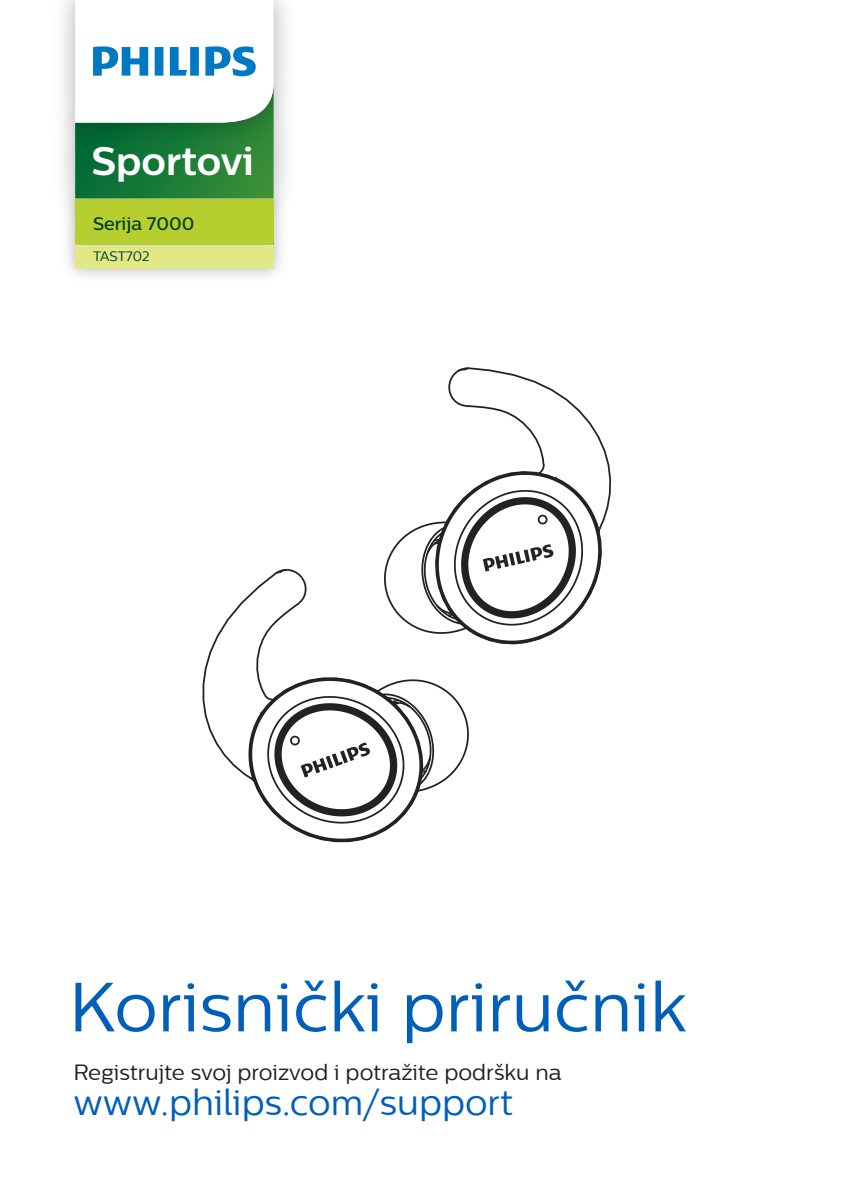
<style>
.page{position:relative;width:842px;height:1191px;background:#fff}
.page>*{position:absolute;margin:0;border:0;box-sizing:border-box;transform-origin:0 0}
.t1{font:69.4px "Centrale Sans";color:#005fb9}
.t2{font:700 39.6px "Centrale Sans";color:#fff}
.t3{font:36px "Centrale Sans";color:#005fb9}
.t4{font:22px "Centrale Sans";color:#231f20}
.t5{font:500 18px "Centrale Sans";color:#003e20}
.t6{font:13.6px "Centrale Sans";color:#003e20}
</style>
<div class="page">
<svg style="left:75px;top:0;width:199px;height:178px"></svg>
<img style="left:57px;top:178px;width:235px;height:47px">
<div style="left:75px;top:198px;width:199px;height:47px;background:#b6cf2f"></div>
<div style="left:75px;top:245px;width:199px;height:24px;background:#e3e887"></div>
<svg style="left:202px;top:367px;width:410px;height:476px"></svg>
<h2 class="t2" style="left:91px;top:137px;width:164px">Sportovi</h2>
<p class="t5" style="left:93px;top:213px;width:103px">Serija 7000</p>
<p class="t6" style="left:93px;top:249px;width:58px">TAST702</p>
<h1 class="t1" style="left:69px;top:967px;width:619px">Korisnički priručnik</h1>
<p class="t4" style="left:73px;top:1059px;width:490px">Registrujte svoj proizvod i potražite podršku na</p>
<h3 class="t3" style="left:73px;top:1082px;width:441px">www.philips.com/support</h3>
</div>
